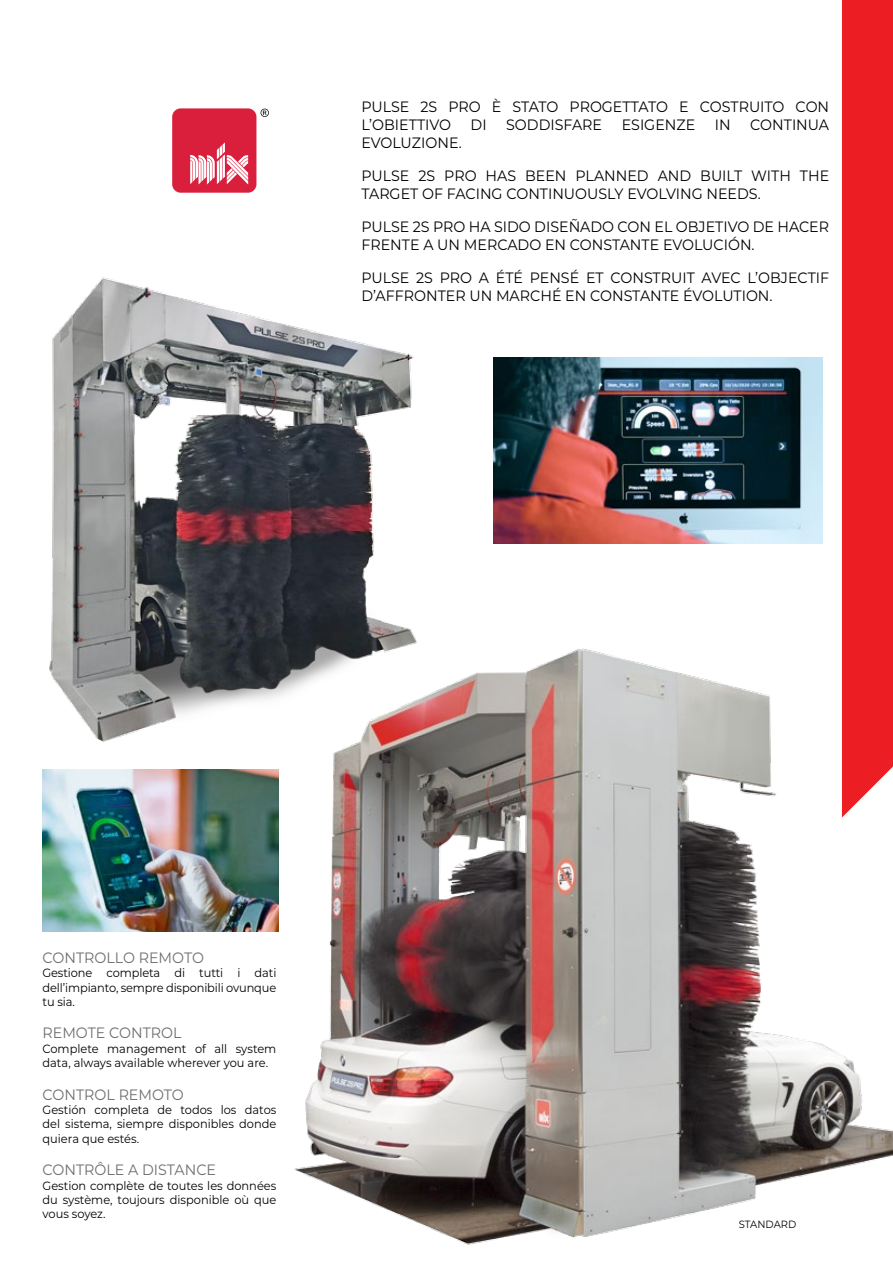
<style>
.page{position:relative;width:893px;height:1263px;background:#fff}
.page>*{position:absolute;margin:0;border:0;box-sizing:border-box;transform-origin:0 0}
.t1{font:15px/18px "Montserrat";color:#000;scale:.95 1}
.t2{font:15px "Montserrat";color:#6d6e71;scale:.95 1}
.t3{font:12px/14.4px "Montserrat";color:#000;text-align:justify;scale:.95 1}
.t4{font:10.5px "Montserrat";color:#000;scale:.95 1}
</style>
<div class="page">
<img style="left:49px;top:277px;width:368px;height:465px">
<img style="left:43px;top:770px;width:236px;height:161px">
<img style="left:290px;top:645px;width:603px;height:600px">
<img style="left:494px;top:357px;width:328px;height:186px">
<svg style="left:170px;top:106px;width:89px;height:89px"></svg>
<div style="left:172px;top:108px;width:84px;height:85px;background:#da1f3d;border-radius:8px"></div>
<svg style="left:190px;top:142px;width:58px;height:43px"></svg>
<svg style="left:261px;top:109px;width:8px;height:8px"></svg>
<div style="left:842px;top:0;width:51px;height:817px;background:#ed1d24"></div>
<p class="t1" style="left:361px;top:97px;width:494px">PULSE 2S PRO È STATO PROGETTATO E COSTRUITO CON<br>L’OBIETTIVO</p>
<p class="t1" style="left:471px;top:115px;width:18px">DI</p>
<p class="t1" style="left:506px;top:115px;width:102px">SODDISFARE</p>
<p class="t1" style="left:622px;top:115px;width:79px">ESIGENZE</p>
<p class="t1" style="left:715px;top:115px;width:18px">IN</p>
<p class="t1" style="left:750px;top:115px;width:85px">CONTINUA</p>
<p class="t1" style="left:361px;top:133px;width:107px">EVOLUZIONE.</p>
<p class="t1" style="left:361px;top:166px;width:494px">PULSE 2S PRO HAS BEEN PLANNED AND BUILT WITH THE<br>TARGET OF FACING CONTINUOUSLY EVOLVING NEEDS.</p>
<p class="t1" style="left:361px;top:217px;width:494px">PULSE 2S PRO HA SIDO DISEÑADO CON EL OBJETIVO DE HACER<br>FRENTE A UN MERCADO EN CONSTANTE EVOLUCIÓN.</p>
<p class="t1" style="left:361px;top:268px;width:189px">PULSE 2S PRO a été pens</p>
<p class="t1" style="left:570px;top:268px;width:54px">é et construit</p>
<p class="t1" style="left:702px;top:268px;width:12px">avec</p>
<p class="t1" style="left:747px;top:268px;width:22px">l’objectif</p>
<p class="t1" style="left:361px;top:286px;width:27px">d’affronter</p>
<p class="t1" style="left:469px;top:286px;width:41px">un march</p>
<p class="t1" style="left:552px;top:286px;width:52px">é en constante</p>
<p class="t1" style="left:683px;top:286px;width:21px">évolution</p>
<p class="t1" style="left:770px;top:286px;width:5px">.</p>
<p class="t2" style="left:43px;top:947px;width:172px">CONTROLLO REMOTO</p>
<p class="t3" style="left:43px;top:965px;width:248px">Gestione completa di tutti i dati dell’impianto, sempre disponibili ovunque tu sia.</p>
<p class="t2" style="left:43px;top:1023px;width:148px">REMOTE CONTROL</p>
<p class="t3" style="left:43px;top:1041px;width:248px">Complete management of all system data, always available wherever you are.</p>
<p class="t2" style="left:43px;top:1084px;width:150px">CONTROL REMOTO</p>
<p class="t3" style="left:43px;top:1102px;width:248px">Gestión completa de todos los datos del sistema, siempre disponibles donde quiera que estés.</p>
<p class="t2" style="left:43px;top:1159px;width:184px">CONTRÔLE A DISTANCE</p>
<p class="t3" style="left:43px;top:1178px;width:248px">Gestion complète de toutes les données du système, toujours disponible où que vous soyez.</p>
<p class="t4" style="left:739px;top:1217px;width:62px">STANDARD</p>
</div>
